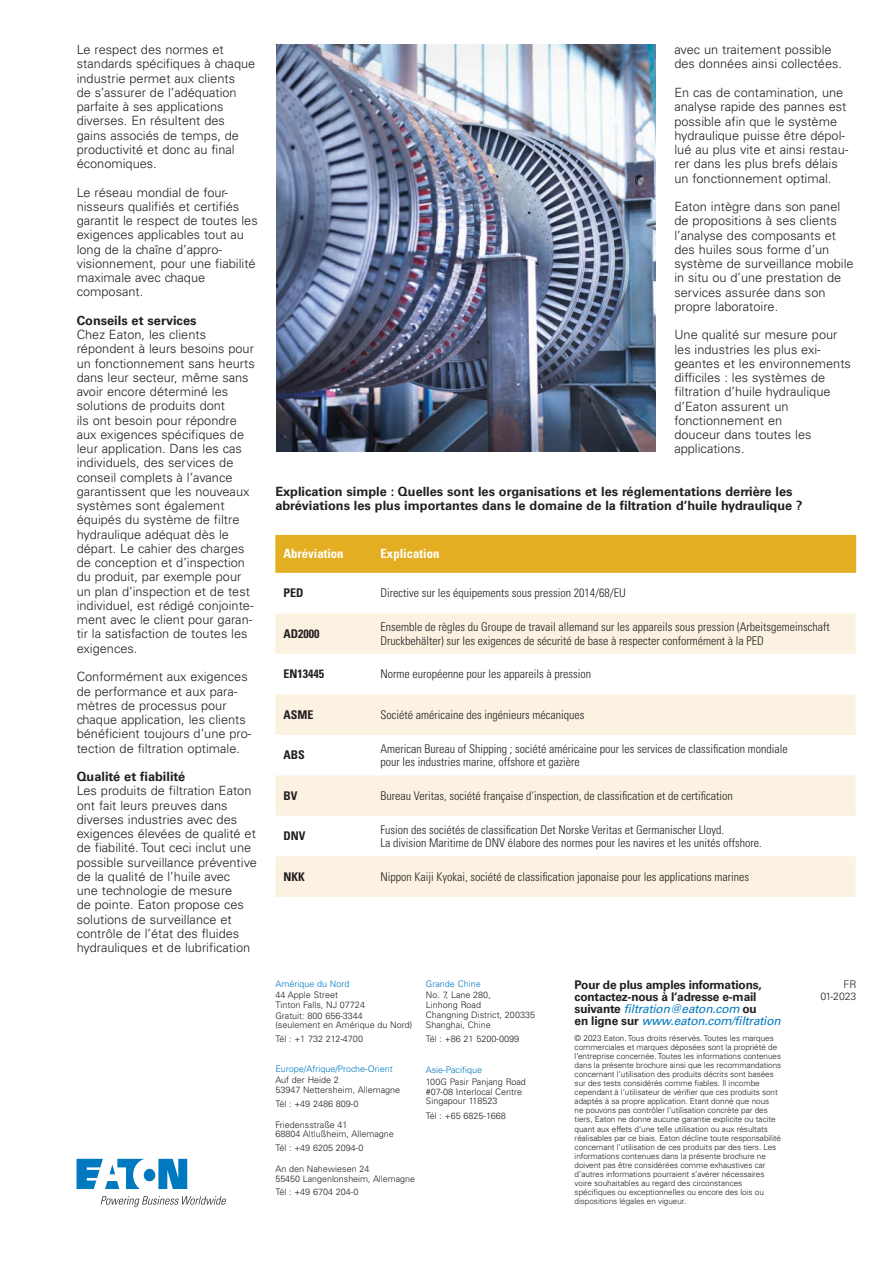
<style>
.page{position:relative;width:893px;height:1263px;background:#fff}
.page>*{position:absolute;margin:0;border:0;box-sizing:border-box;transform-origin:0 0}
.t1{font:300 12.75px/14.2px "Univers LT Std";color:#231f20}
.t2{font:700 12.75px/14.2px "Univers LT Std";color:#231f20}
.t3{font:700 condensed 12.75px "Univers LT Std";color:#fff}
.t4{font:300 condensed 12px/13.2px "Univers LT Std";color:#231f20}
.t5{font:700 12px/12px "Univers LT Std";letter-spacing:-.015em;color:#231f20}
.t6{font:700 condensed 12px "Univers LT Std";color:#231f20}
.t7{font:300 10.5px/12px "Univers LT Std";letter-spacing:-.01em;color:#231f20;text-align:right}
.t8{font:300 9px/9.8px "Univers LT Std";color:#231f20}
.t9{font:300 9px "Univers LT Std";color:#0079c1}
.t10{font:300 8.25px/9.1px "Univers LT Std";letter-spacing:-.005em;color:#231f20}
.s1{font-weight:400;font-style:italic;color:#0079c1}
</style>
<div class="page">
<div style="left:275px;top:535px;width:581px;height:38px;background:#e4ae23"></div>
<svg style="left:275px;top:613px;width:581px;height:284px;fill:#fcf2e2"></svg>
<svg style="left:77px;top:1159px;width:110px;height:30px"></svg>
<svg style="left:101px;top:1196px;width:125px;height:11px"></svg>
<img style="left:276px;top:44px;width:380px;height:408px">
<p class="t1" style="left:77px;top:42px;width:180px">Le respect des normes et standards spécifiques à chaque industrie permet aux clients<br>de s’assurer de l’adéquation parfaite à ses applications diverses. En résultent des gains associés de temps, de productivité et donc au final économiques.</p>
<p class="t1" style="left:77px;top:185px;width:183px">Le réseau mondial de four&shy;nisseurs qualifiés et certifiés garantit le respect de toutes les exigences applicables tout au long de la chaîne d’appro&shy;visionnement, pour une fiabilité maximale avec chaque composant.</p>
<p class="t2" style="left:77px;top:313px;width:121px">Conseils et services</p>
<p class="t1" style="left:77px;top:327px;width:179px">Chez Eaton, les clients répondent à leurs besoins pour un fonctionnement sans heurts dans leur secteur, même sans avoir encore déterminé les solutions de produits dont<br>ils ont besoin pour répondre aux exigences spécifiques de leur application. Dans les cas individuels, des services de conseil complets à l’avance garantissent que les nouveaux systèmes sont également équipés du système de filtre hydraulique adéquat dès le départ. Le cahier des charges de conception et d’inspection du produit, par exemple pour un plan d’inspection et de test individuel, est rédigé conjointe&shy;ment avec le client pour garan&shy;tir la satisfaction de toutes les exigences.</p>
<p class="t1" style="left:77px;top:670px;width:176px">Conformément aux exigences de performance et aux para&shy;mètres de processus pour chaque application, les clients bénéficient toujours d’une pro&shy;tection de filtration optimale.</p>
<p class="t2" style="left:77px;top:769px;width:110px">Qualité et fiabilité</p>
<p class="t1" style="left:77px;top:784px;width:182px">Les produits de filtration Eaton ont fait leurs preuves dans diverses industries avec des exigences élevées de qualité et de fiabilité. Tout ceci inclut une possible surveillance préventive de la qualité de l’huile avec<br>une technologie de mesure<br>de pointe. Eaton propose ces solutions de surveillance et contrôle de l’état des fluides hydrauliques et de lubrification</p>
<p class="t1" style="left:674px;top:43px;width:169px">avec un traitement possible des données ainsi collectées.</p>
<p class="t1" style="left:674px;top:85px;width:175px">En cas de contamination, une analyse rapide des pannes est possible afin que le système hydraulique puisse être dépol&shy;lué au plus vite et ainsi restau&shy;rer dans les plus brefs délais un fonctionnement optimal.</p>
<p class="t1" style="left:674px;top:199px;width:181px">Eaton intègre dans son panel de propositions à ses clients l’analyse des composants et des huiles sous forme d’un système de surveillance mobile in situ ou d’une prestation de services assurée dans son propre laboratoire.</p>
<p class="t1" style="left:674px;top:328px;width:178px">Une qualité sur mesure pour les industries les plus exi&shy;geantes et les environnements difficiles : les systèmes de filtration d’huile hydraulique d’Eaton assurent un fonctionnement en<br>douceur dans toutes les applications.</p>
<p class="t2" style="left:275px;top:485px;width:529px">Explication simple : Quelles sont les organisations et les réglementations derrière les abréviations les plus importantes dans le domaine de la filtration d’huile hydraulique ?</p>
<p class="t3" style="left:283px;top:546px;width:62px">Abréviation</p>
<p class="t3" style="left:381px;top:546px;width:60px">Explication</p>
<p class="t6" style="left:283px;top:586px;width:22px">PED</p>
<p class="t4" style="left:381px;top:587px;width:247px">Directive sur les équipements sous pression 2014/68/EU</p>
<p class="t6" style="left:283px;top:626px;width:37px">AD2000</p>
<p class="t4" style="left:381px;top:620px;width:451px">Ensemble de règles du Groupe de travail allemand sur les appareils sous pression (Arbeitsgemeinschaft<br>Druckbehälter) sur les exigences de sécurité de base à respecter conformément à la PED</p>
<p class="t6" style="left:283px;top:667px;width:42px">EN13445</p>
<p class="t4" style="left:381px;top:668px;width:212px">Norme européenne pour les appareils à pression</p>
<p class="t6" style="left:283px;top:707px;width:31px">ASME</p>
<p class="t4" style="left:381px;top:708px;width:205px">Société américaine des ingénieurs mécaniques</p>
<p class="t6" style="left:283px;top:748px;width:23px">ABS</p>
<p class="t4" style="left:381px;top:742px;width:409px">American Bureau of Shipping ; société américaine pour les services de classification mondiale pour les industries marine, offshore et gazière</p>
<p class="t6" style="left:283px;top:788px;width:16px">BV</p>
<p class="t4" style="left:381px;top:789px;width:354px">Bureau Veritas, société française d’inspection, de classification et de certification</p>
<p class="t6" style="left:283px;top:829px;width:24px">DNV</p>
<p class="t4" style="left:381px;top:823px;width:383px">Fusion des sociétés de classification Det Norske Veritas et Germanischer Lloyd.<br>La division Maritime de DNV élabore des normes pour les navires et les unités offshore.</p>
<p class="t6" style="left:283px;top:869px;width:23px">NKK</p>
<p class="t4" style="left:381px;top:870px;width:370px">Nippon Kaiji Kyokai, société de classification japonaise pour les applications marines</p>
<p class="t9" style="left:275px;top:978px;width:76px">Amérique du Nord</p>
<p class="t8" style="left:275px;top:990px;width:91px">44 Apple Street<br>Tinton Falls, NJ 07724</p>
<p class="t8" style="left:275px;top:1010px;width:138px">Gratuit: 800 656-3344<br>(seulement en Amérique du Nord)</p>
<p class="t8" style="left:275px;top:1034px;width:89px">Tél : +1 732 212-4700</p>
<p class="t9" style="left:275px;top:1063px;width:119px">Europe/Afrique/Proche-Orient</p>
<p class="t8" style="left:275px;top:1075px;width:126px">Auf der Heide 2<br>53947 Nettersheim, Allemagne</p>
<p class="t8" style="left:275px;top:1099px;width:84px">Tél : +49 2486 809-0</p>
<p class="t8" style="left:275px;top:1119px;width:120px">Friedensstraße 41<br>68804 Altlußheim, Allemagne</p>
<p class="t8" style="left:275px;top:1143px;width:89px">Tél : +49 6205 2094-0</p>
<p class="t8" style="left:275px;top:1164px;width:141px">An den Nahewiesen 24<br>55450 Langenlonsheim, Allemagne</p>
<p class="t8" style="left:275px;top:1187px;width:84px">Tél : +49 6704 204-0</p>
<p class="t9" style="left:426px;top:978px;width:56px">Grande Chine</p>
<p class="t8" style="left:426px;top:990px;width:111px">No. 7, Lane 280,<br>Linhong Road<br>Changning District, 200335<br>Shanghai, Chine</p>
<p class="t8" style="left:426px;top:1034px;width:95px">Tél : +86 21 5200-0099</p>
<p class="t9" style="left:426px;top:1065px;width:58px">Asie-Pacifique</p>
<p class="t8" style="left:426px;top:1077px;width:102px">100G Pasir Panjang Road #07-08 Interlocal Centre<br>Singapour 118523</p>
<p class="t8" style="left:426px;top:1111px;width:81px">Tél : +65 6825-1668</p>
<p class="t5" style="left:575px;top:979px;width:208px">Pour de plus amples informations, contactez-nous à l‘adresse e-mail suivante <span class="s1">filtration@eaton.com</span> ou<br>en ligne sur <span class="s1">www.eaton.com/filtration</span></p>
<p class="t10" style="left:575px;top:1033px;width:208px">© 2023 Eaton. Tous droits réservés. Toutes les marques commerciales et marques déposées sont la propriété de l‘entreprise concernée. Toutes les informations contenues dans la présente brochure ainsi que les recommandations concernant l‘utilisation des produits décrits sont basées sur des tests considérés comme fiables. Il incombe cependant à l‘utilisateur de vérifier que ces produits sont adaptés à sa propre application. Etant donné que nous<br>ne pouvons pas contrôler l‘utilisation concrète par des tiers, Eaton ne donne aucune garantie explicite ou tacite quant aux effets d‘une telle utilisation ou aux résultats réalisables par ce biais. Eaton décline toute responsabilité concernant l‘utilisation de ces produits par des tiers. Les informations contenues dans la présente brochure ne doivent pas être considérées comme exhaustives car d’autres informations pourraient s’avérer nécessaires voire souhaitables au regard des circonstances spécifiques ou exceptionnelles ou encore des lois ou dispositions légales en vigueur.</p>
<p class="t7" style="left:821px;top:978px;width:37px">FR<br>01-2023</p>
</div>
